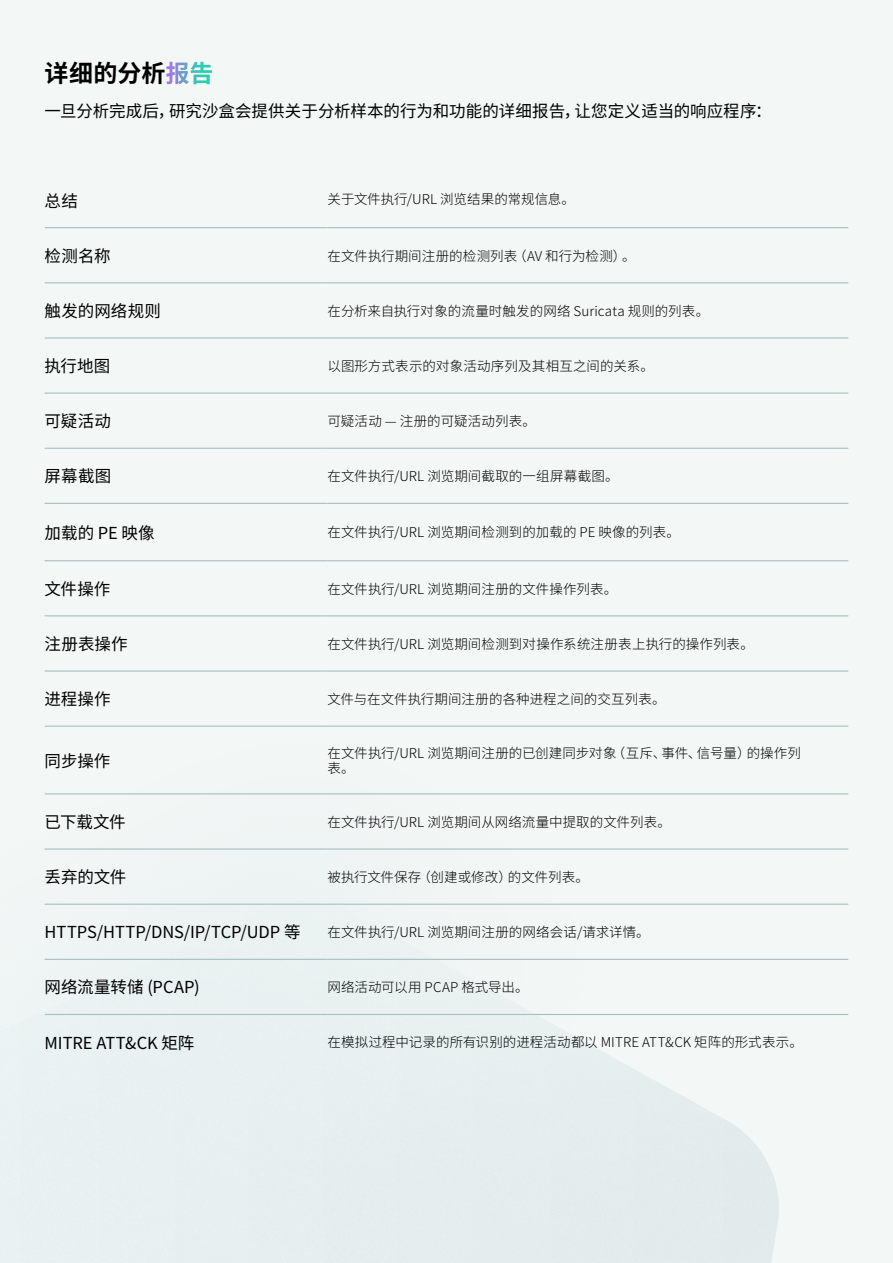
<style>
.page{position:relative;width:893px;height:1263px;background:#f3f7f6}
.page>*{position:absolute;margin:0;border:0;box-sizing:border-box;transform-origin:0 0}
.h5_v3{font:700 24px "Noto Sans CJ Ksc";letter-spacing:.005em;color:#000}
.h5_v2{font:16.5px "Noto Sans CJ Ksc";color:#000}
.Body{font:300 13.5px/15px "Noto Sans CJ Ksc";letter-spacing:.005em;color:#000}
.s1{color:#fff}
</style>
<div class="page">
<hr style="left:45px;top:227px;width:282px;height:1px;background:#a6bfbf">
<hr style="left:327px;top:227px;width:521px;height:1px;background:#a6bfbf">
<hr style="left:45px;top:282px;width:282px;height:1px;background:#a6bfbf">
<hr style="left:327px;top:282px;width:521px;height:1px;background:#a6bfbf">
<hr style="left:45px;top:337px;width:282px;height:1px;background:#a6bfbf">
<hr style="left:327px;top:337px;width:521px;height:1px;background:#a6bfbf">
<hr style="left:45px;top:392px;width:282px;height:2px;background:#a6bfbf">
<hr style="left:327px;top:392px;width:521px;height:2px;background:#a6bfbf">
<hr style="left:45px;top:448px;width:282px;height:1px;background:#a6bfbf">
<hr style="left:327px;top:448px;width:521px;height:1px;background:#a6bfbf">
<hr style="left:45px;top:503px;width:282px;height:1px;background:#a6bfbf">
<hr style="left:327px;top:503px;width:521px;height:1px;background:#a6bfbf">
<hr style="left:45px;top:560px;width:282px;height:1px;background:#a6bfbf">
<hr style="left:327px;top:560px;width:521px;height:1px;background:#a6bfbf">
<hr style="left:45px;top:615px;width:282px;height:1px;background:#a6bfbf">
<hr style="left:327px;top:615px;width:521px;height:1px;background:#a6bfbf">
<hr style="left:45px;top:670px;width:282px;height:2px;background:#a6bfbf">
<hr style="left:327px;top:670px;width:521px;height:2px;background:#a6bfbf">
<hr style="left:45px;top:726px;width:282px;height:1px;background:#a6bfbf">
<hr style="left:327px;top:726px;width:521px;height:1px;background:#a6bfbf">
<hr style="left:45px;top:793px;width:282px;height:1px;background:#a6bfbf">
<hr style="left:327px;top:793px;width:521px;height:1px;background:#a6bfbf">
<hr style="left:45px;top:848px;width:282px;height:2px;background:#a6bfbf">
<hr style="left:327px;top:848px;width:521px;height:2px;background:#a6bfbf">
<hr style="left:45px;top:904px;width:282px;height:1px;background:#a6bfbf">
<hr style="left:327px;top:904px;width:521px;height:1px;background:#a6bfbf">
<hr style="left:45px;top:959px;width:282px;height:1px;background:#a6bfbf">
<hr style="left:327px;top:959px;width:521px;height:1px;background:#a6bfbf">
<hr style="left:45px;top:1014px;width:282px;height:1px;background:#a6bfbf">
<hr style="left:327px;top:1014px;width:521px;height:1px;background:#a6bfbf">
<p class="h5_v3" style="left:45px;top:60px;width:170px">详细的分析<span class="s1">报告</span></p>
<p class="h5_v2" style="left:45px;top:102px;width:728px">一旦分析完成后，研究沙盒会提供关于分析样本的行为和功能的详细报告，让您定义适当的响应程序：</p>
<p class="h5_v2" style="left:45px;top:191px;width:35px">总结</p>
<p class="Body" style="left:327px;top:192px;width:249px">关于文件执行/URL 浏览结果的常规信息。</p>
<p class="h5_v2" style="left:45px;top:246px;width:67px">检测名称</p>
<p class="Body" style="left:327px;top:248px;width:310px">在文件执行期间注册的检测列表（AV 和行为检测）。</p>
<p class="h5_v2" style="left:45px;top:302px;width:118px">触发的网络规则</p>
<p class="Body" style="left:327px;top:304px;width:383px">在分析来自执行对象的流量时触发的网络 Suricata 规则的列表。</p>
<p class="h5_v2" style="left:45px;top:357px;width:67px">执行地图</p>
<p class="Body" style="left:327px;top:359px;width:328px">以图形方式表示的对象活动序列及其相互之间的关系。</p>
<p class="h5_v2" style="left:45px;top:412px;width:68px">可疑活动</p>
<p class="Body" style="left:327px;top:414px;width:210px">可疑活动 — 注册的可疑活动列表。</p>
<p class="h5_v2" style="left:45px;top:467px;width:68px">屏幕截图</p>
<p class="Body" style="left:327px;top:469px;width:293px">在文件执行/URL 浏览期间截取的一组屏幕截图。</p>
<p class="h5_v2" style="left:45px;top:523px;width:112px">加载的 PE 映像</p>
<p class="Body" style="left:327px;top:525px;width:354px">在文件执行/URL 浏览期间检测到的加载的 PE 映像的列表。</p>
<p class="h5_v2" style="left:45px;top:579px;width:67px">文件操作</p>
<p class="Body" style="left:327px;top:581px;width:291px">在文件执行/URL 浏览期间注册的文件操作列表。</p>
<p class="h5_v2" style="left:45px;top:635px;width:85px">注册表操作</p>
<p class="Body" style="left:327px;top:637px;width:428px">在文件执行/URL 浏览期间检测到对操作系统注册表上执行的操作列表。</p>
<p class="h5_v2" style="left:45px;top:690px;width:67px">进程操作</p>
<p class="Body" style="left:327px;top:692px;width:340px">文件与在文件执行期间注册的各种进程之间的交互列表。</p>
<p class="h5_v2" style="left:45px;top:751px;width:67px">同步操作</p>
<p class="Body" style="left:327px;top:746px;width:475px">在文件执行/URL 浏览期间注册的已创建同步对象（互斥、事件、信号量）的操作列表。</p>
<p class="h5_v2" style="left:45px;top:813px;width:82px">已下载文件</p>
<p class="Body" style="left:327px;top:815px;width:345px">在文件执行/URL 浏览期间从网络流量中提取的文件列表。</p>
<p class="h5_v2" style="left:45px;top:868px;width:83px">丢弃的文件</p>
<p class="Body" style="left:327px;top:870px;width:263px">被执行文件保存（创建或修改）的文件列表。</p>
<p class="h5_v2" style="left:45px;top:923px;width:257px">HTTPS/HTTP/DNS/IP/TCP/UDP 等</p>
<p class="Body" style="left:327px;top:925px;width:324px">在文件执行/URL 浏览期间注册的网络会话/请求详情。</p>
<p class="h5_v2" style="left:45px;top:978px;width:157px">网络流量转储 (PCAP)</p>
<p class="Body" style="left:327px;top:980px;width:203px">网络活动可以用 PCAP 格式导出。</p>
<p class="h5_v2" style="left:45px;top:1033px;width:151px">MITRE ATT&amp;CK 矩阵</p>
<p class="Body" style="left:327px;top:1035px;width:477px">在模拟过程中记录的所有识别的进程活动都以 MITRE ATT&amp;CK 矩阵的形式表示。</p>
</div>
